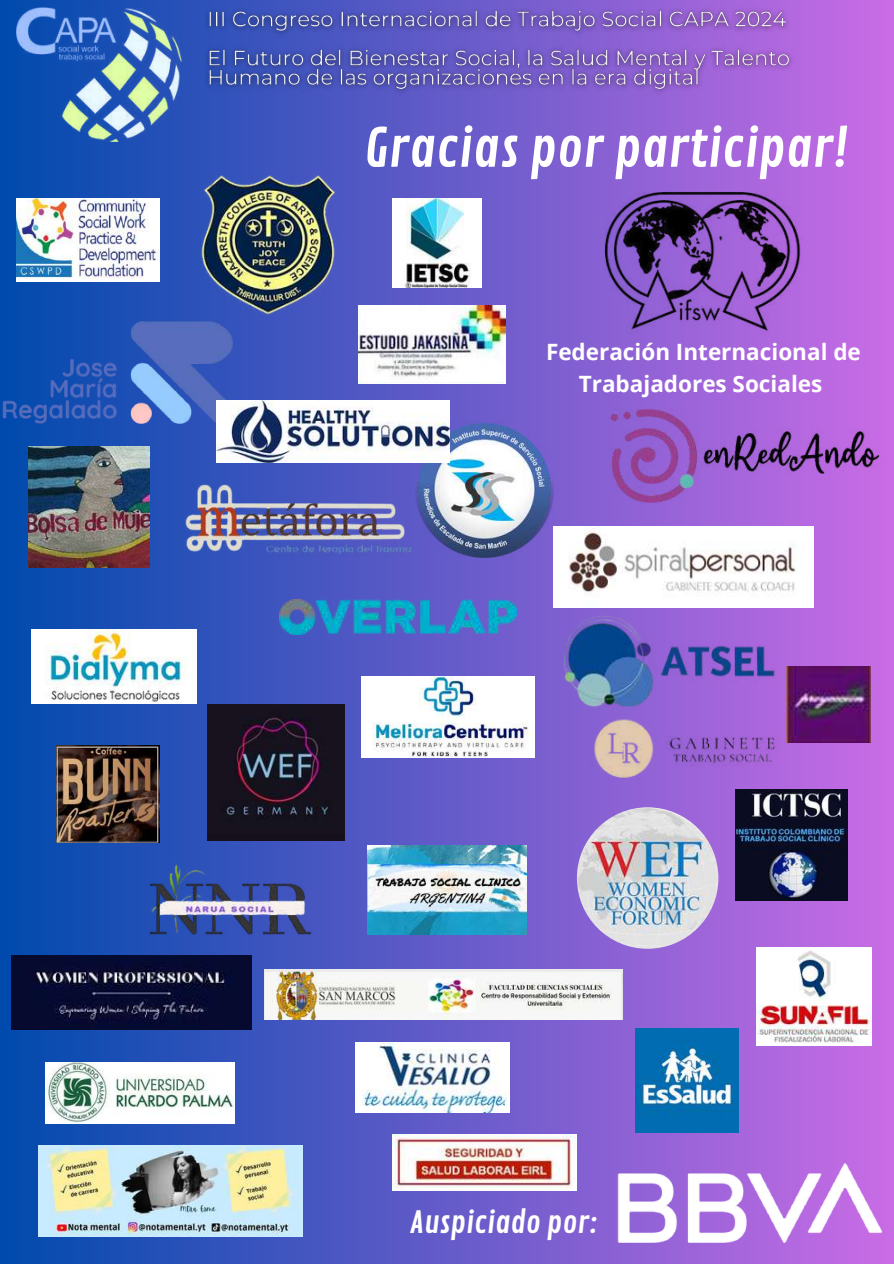
<style>
.page{position:relative;width:894px;height:1264px;background:#fff}
.page>*{position:absolute;margin:0;border:0;box-sizing:border-box;transform-origin:0 0}
.t1{font:52.5px "Contrail One";color:#fff}
.t2{font:30px "Contrail One";color:#fff}
.t3{font:700 22.5px/31.5px "Open Sans";color:#fff;text-align:center}
</style>
<div class="page">
<div style="left:0;top:0;width:893px;height:1263px;background:linear-gradient(to right,#024bad,#c96de5)"></div>
<img style="left:416px;top:420px;width:137px;height:138px">
<img style="left:38px;top:1144px;width:265px;height:92px">
<img style="left:0;top:318px;width:235px;height:107px">
<img style="left:582px;top:690px;width:208px;height:106px">
<img style="left:562px;top:614px;width:213px;height:95px">
<img style="left:576px;top:807px;width:142px;height:141px;border-radius:50%">
<img style="left:216px;top:400px;width:233px;height:62px">
<img style="left:187px;top:153px;width:162px;height:162px">
<img style="left:597px;top:184px;width:212px;height:153px">
<img style="left:171px;top:466px;width:279px;height:126px">
<img style="left:576px;top:396px;width:317px;height:119px">
<img style="left:114px;top:856px;width:250px;height:103px">
<img style="left:617px;top:1163px;width:264px;height:79px">
<img style="left:16px;top:198px;width:143px;height:84px">
<img style="left:32px;top:629px;width:164px;height:74px">
<img style="left:16px;top:8px;width:165px;height:134px">
<img style="left:361px;top:676px;width:173px;height:81px">
<img style="left:358px;top:306px;width:147px;height:77px">
<img style="left:29px;top:446px;width:120px;height:121px">
<img style="left:56px;top:745px;width:104px;height:97px">
<img style="left:393px;top:1134px;width:183px;height:56px">
<img style="left:45px;top:1062px;width:189px;height:61px">
<img style="left:280px;top:599px;width:236px;height:35px">
<img style="left:355px;top:1042px;width:154px;height:70px">
<img style="left:756px;top:947px;width:115px;height:98px">
<img style="left:635px;top:1028px;width:103px;height:104px">
<img style="left:208px;top:704px;width:136px;height:136px">
<img style="left:553px;top:527px;width:260px;height:80px">
<img style="left:735px;top:789px;width:112px;height:111px">
<img style="left:264px;top:969px;width:358px;height:50px">
<img style="left:367px;top:845px;width:159px;height:89px">
<img style="left:12px;top:955px;width:239px;height:74px">
<img style="left:786px;top:666px;width:84px;height:77px">
<img style="left:201px;top:2px;width:597px;height:98px">
<img style="left:393px;top:198px;width:88px;height:89px">
<h1 class="t1" style="left:364px;top:117px;width:485px">Gracias por participar!</h1>
<p class="t3" style="left:546px;top:336px;width:316px">Federación Internacional de<br>Trabajadores Sociales</p>
<h2 class="t2" style="left:410px;top:1204px;width:189px">Auspiciado por:</h2>
</div>
